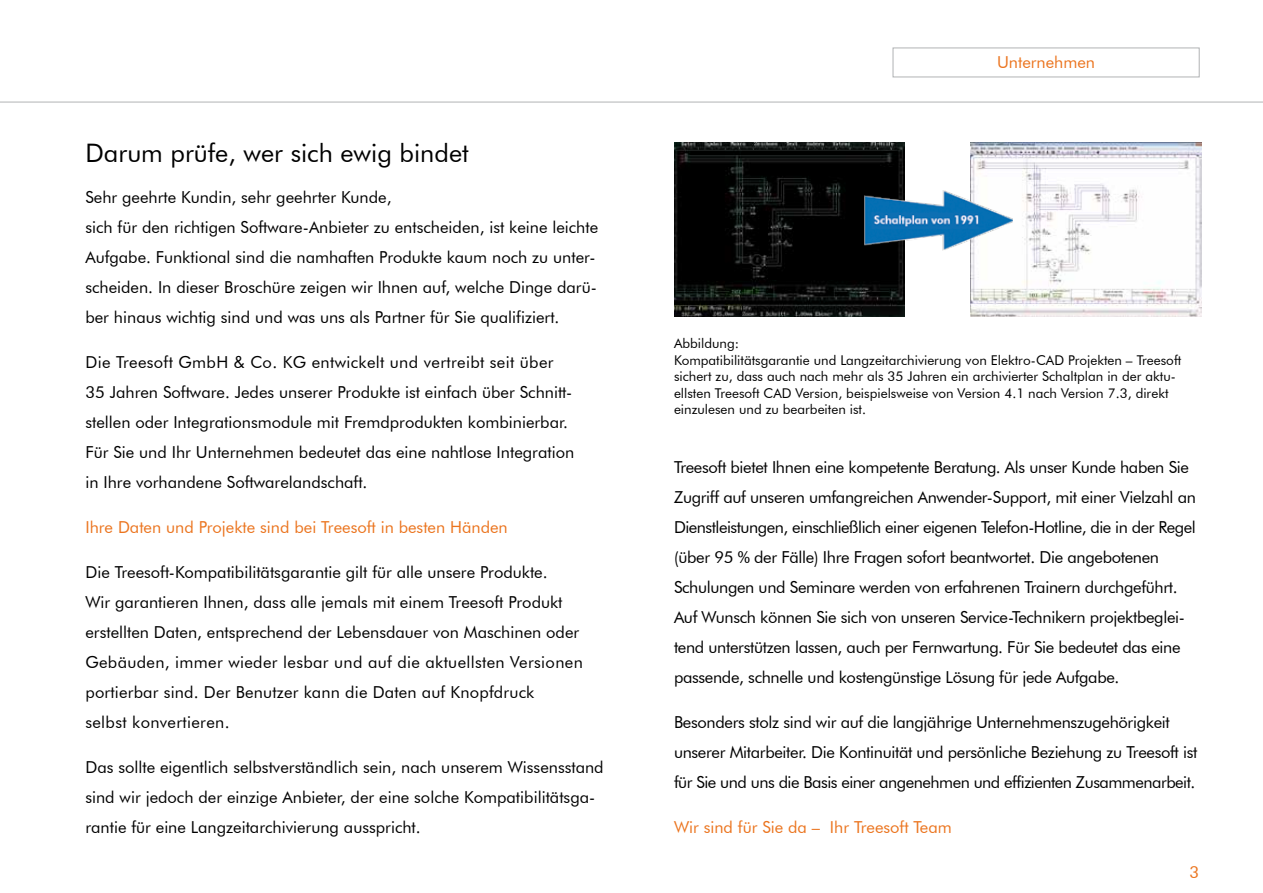
<style>
.page{position:relative;width:1263px;height:893px;background:#fff}
.page>*{position:absolute;margin:0;border:0;box-sizing:border-box;transform-origin:0 0}
.t1{font:25.5px "Futura BT";color:#000}
.t2{font:16.5px/30px "Futura BT";color:#000}
.t3{font:16.5px/30px "Futura BT";letter-spacing:-.02em;color:#000}
.t4{font:16.5px "Futura BT";color:#eb741e}
.t5{font:13.5px/16.5px "Futura BT";color:#000}
</style>
<div class="page">
<hr style="left:0;top:102px;width:1263px;height:1px;background:#b1b3b4">
<div style="left:893px;top:48px;width:306px;height:29px;border:1px solid #b1b3b4"></div>
<img style="left:674px;top:142px;width:231px;height:174px">
<img style="left:970px;top:142px;width:231px;height:174px">
<img style="left:864px;top:189px;width:148px;height:61px">
<h1 class="t1" style="left:85px;top:138px;width:385px">Darum prüfe, wer sich ewig bindet</h1>
<p class="t2" style="left:85px;top:182px;width:514px">Sehr geehrte Kundin, sehr geehrter Kunde,<br>sich für den richtigen Software-Anbieter zu entscheiden, ist keine leichte Aufgabe. Funktional sind die namhaften Produkte kaum noch zu unter&shy;scheiden. In dieser Broschüre zeigen wir Ihnen auf, welche Dinge darü&shy;ber hinaus wichtig sind und was uns als Partner für Sie qualifiziert.</p>
<p class="t2" style="left:85px;top:347px;width:490px">Die Treesoft GmbH &amp; Co. KG entwickelt und vertreibt seit über 35 Jahren Software. Jedes unserer Produkte ist einfach über Schnitt&shy;stellen oder Integrationsmodule mit Fremdprodukten kombinierbar.<br>Für Sie und Ihr Unternehmen bedeutet das eine nahtlose Integration in Ihre vorhandene Softwarelandschaft.</p>
<p class="t4" style="left:85px;top:517px;width:424px">Ihre Daten und Projekte sind bei Treesoft in besten Händen</p>
<p class="t2" style="left:85px;top:557px;width:499px">Die Treesoft-Kompatibilitätsgarantie gilt für alle unsere Produkte.<br>Wir garantieren Ihnen, dass alle jemals mit einem Treesoft Produkt erstellten Daten, entsprechend der Lebensdauer von Maschinen oder Gebäuden, immer wieder lesbar und auf die aktuellsten Versionen portierbar sind. Der Benutzer kann die Daten auf Knopfdruck<br>selbst konvertieren.</p>
<p class="t2" style="left:85px;top:752px;width:520px">Das sollte eigentlich selbstverständlich sein, nach unserem Wissensstand sind wir jedoch der einzige Anbieter, der eine solche Kompatibilitätsga&shy;rantie für eine Langzeitarchivierung ausspricht.</p>
<p class="t4" style="left:997px;top:52px;width:100px">Unternehmen</p>
<p class="t5" style="left:674px;top:335px;width:509px">Abbildung:<br>Kompatibilitätsgarantie und Langzeitarchivierung von Elektro-CAD Projekten – Treesoft sichert zu, dass auch nach mehr als 35 Jahren ein archivierter Schaltplan in der aktu&shy;ellsten Treesoft CAD Version, beispielsweise von Version 4.1 nach Version 7.3, direkt einzulesen und zu bearbeiten ist.</p>
<p class="t3" style="left:674px;top:452px;width:523px">Treesoft bietet Ihnen eine kompetente Beratung. Als unser Kunde haben Sie Zugriff auf unseren umfangreichen Anwender-Support, mit einer Vielzahl an Dienstleistungen, einschließlich einer eigenen Telefon-Hotline, die in der Regel (über 95 % der Fälle) Ihre Fragen sofort beantwortet. Die angebotenen Schulungen und Seminare werden von erfahrenen Trainern durchgeführt.<br>Auf Wunsch können Sie sich von unseren Service-Technikern projektbeglei&shy;tend unterstützen lassen, auch per Fernwartung. Für Sie bedeutet das eine passende, schnelle und kostengünstige Lösung für jede Aufgabe.</p>
<p class="t3" style="left:674px;top:706px;width:525px">Besonders stolz sind wir auf die langjährige Unternehmenszugehörigkeit unserer Mitarbeiter. Die Kontinuität und persönliche Beziehung zu Treesoft ist für Sie und uns die Basis einer angenehmen und effizienten Zusammenarbeit.</p>
<p class="t4" style="left:674px;top:817px;width:279px">Wir sind für Sie da – Ihr Treesoft Team</p>
<p class="t4" style="left:1189px;top:862px;width:11px">3</p>
</div>
